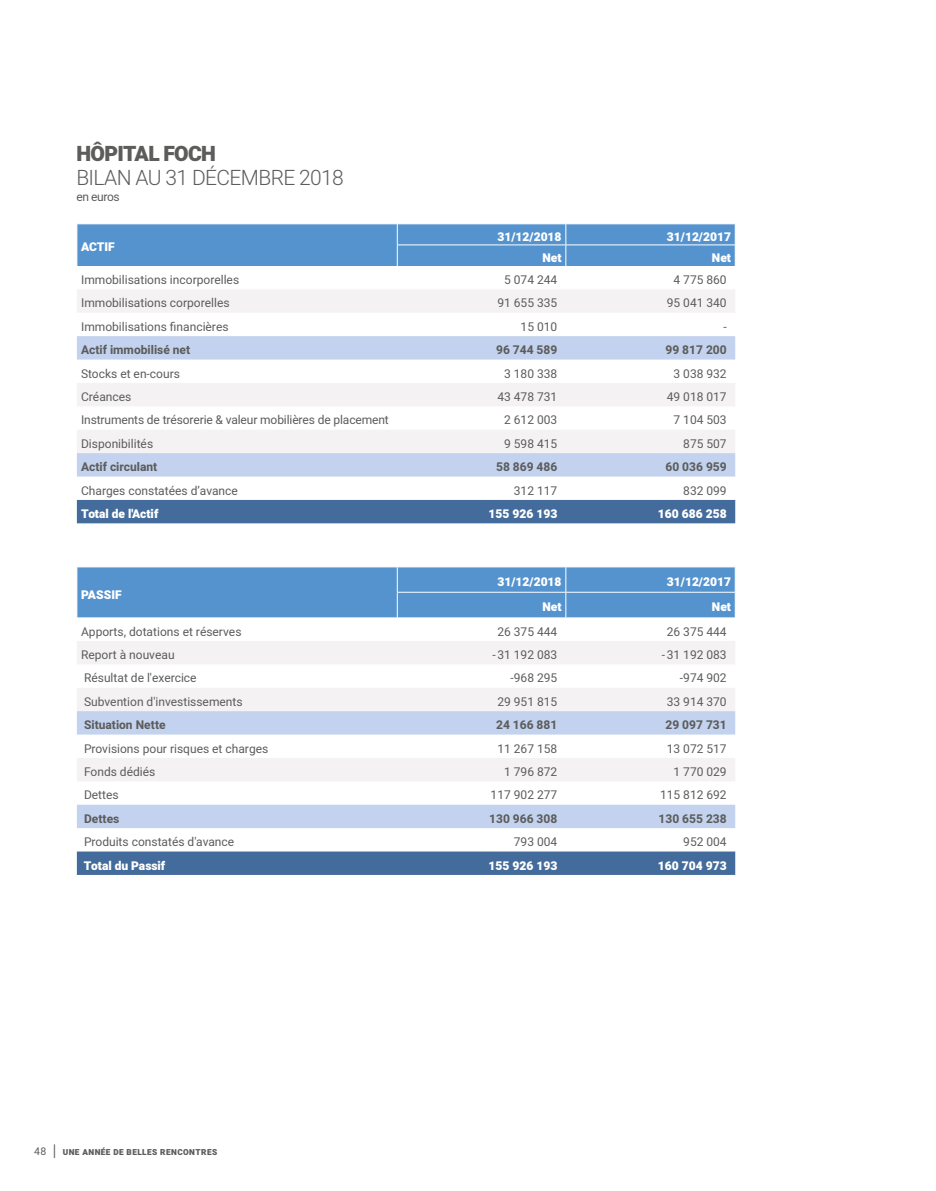
<style>
.page{position:relative;width:936px;height:1191px;background:#fff}
.page>*{position:absolute;margin:0;border:0;box-sizing:border-box;transform-origin:0 0}
.t1{font:300 21px "Heebo";letter-spacing:-.03em;color:#5c5c5b}
.t2{font:900 21px "Heebo";letter-spacing:-.03em;color:#5c5c5b}
.t3{font:12px "Heebo";color:#5c5c5b}
.t4{font:900 12px "Heebo";color:#fff}
.t5{font:700 12px "Heebo";color:#5c5c5b}
.t6{font:10.5px "Heebo";color:#5c5c5b}
.t7{font:900 8.25px "Heebo";letter-spacing:.05em;color:#5c5c5b}
.s1{font-size:18.9px}
</style>
<div class="page">
<div style="left:77px;top:290px;width:658px;height:23px;background:#f4f2f3"></div>
<svg style="left:77px;top:336px;width:658px;height:140px"></svg>
<div style="left:77px;top:500px;width:658px;height:23px;background:#436b9b"></div>
<div style="left:77px;top:224px;width:659px;height:42px;background:#5593cf"></div>
<svg style="left:77px;top:617px;width:658px;height:1px"></svg>
<svg style="left:77px;top:641px;width:658px;height:70px;fill:#f4f2f3"></svg>
<svg style="left:77px;top:711px;width:658px;height:117px"></svg>
<svg style="left:77px;top:851px;width:658px;height:24px;background:#476e9d"></svg>
<div style="left:77px;top:567px;width:659px;height:50px;background:#5593cf"></div>
<h1 class="t2" style="left:76px;top:139px;width:141px">HÔPITAL FOCH</h1>
<h1 class="t1" style="left:76px;top:163px;width:269px">BILAN AU 31 DÉCEMBRE 2018</h1>
<p class="t3" style="left:76px;top:189px;width:45px">en euros</p>
<p class="t4" style="left:81px;top:239px;width:35px">ACTIF</p>
<p class="t4" style="left:497px;top:228px;width:66px">31/12/2018</p>
<p class="t4" style="left:667px;top:228px;width:66px">31/12/2017</p>
<p class="t4" style="left:542px;top:249px;width:21px">Net</p>
<p class="t4" style="left:711px;top:249px;width:21px">Net</p>
<p class="t3" style="left:81px;top:271px;width:160px">Immobilisations incorporelles</p>
<p class="t3" style="left:504px;top:271px;width:55px">5 074 244</p>
<p class="t3" style="left:673px;top:271px;width:55px">4 775 860</p>
<p class="t3" style="left:81px;top:295px;width:150px">Immobilisations corporelles</p>
<p class="t3" style="left:497px;top:295px;width:61px">91 655 335</p>
<p class="t3" style="left:666px;top:295px;width:61px">95 041 340</p>
<p class="t3" style="left:81px;top:318px;width:149px">Immobilisations financières</p>
<p class="t3" style="left:520px;top:318px;width:38px">15 010</p>
<p class="t3" style="left:723px;top:318px;width:5px">-</p>
<p class="t5" style="left:81px;top:341px;width:111px">Actif immobilisé net</p>
<p class="t5" style="left:496px;top:341px;width:63px">96 744 589</p>
<p class="t5" style="left:665px;top:341px;width:63px">99 817 200</p>
<p class="t3" style="left:81px;top:365px;width:100px">Stocks et en-cours</p>
<p class="t3" style="left:504px;top:365px;width:55px">3 180 338</p>
<p class="t3" style="left:673px;top:365px;width:55px">3 038 932</p>
<p class="t3" style="left:81px;top:388px;width:52px">Créances</p>
<p class="t3" style="left:497px;top:388px;width:61px">43 478 731</p>
<p class="t3" style="left:666px;top:388px;width:61px">49 018 017</p>
<p class="t3" style="left:81px;top:412px;width:309px">Instruments de trésorerie &amp; valeur mobilières de placement</p>
<p class="t3" style="left:504px;top:412px;width:55px">2 612 003</p>
<p class="t3" style="left:673px;top:412px;width:55px">7 104 503</p>
<p class="t3" style="left:81px;top:435px;width:74px">Disponibilités</p>
<p class="t3" style="left:504px;top:435px;width:55px">9 598 415</p>
<p class="t3" style="left:683px;top:435px;width:45px">875 507</p>
<p class="t5" style="left:81px;top:458px;width:78px">Actif circulant</p>
<p class="t5" style="left:496px;top:458px;width:63px">58 869 486</p>
<p class="t5" style="left:665px;top:458px;width:63px">60 036 959</p>
<p class="t3" style="left:81px;top:482px;width:158px">Charges constatées d’avance</p>
<p class="t3" style="left:514px;top:482px;width:45px">312 117</p>
<p class="t3" style="left:683px;top:482px;width:45px">832 099</p>
<p class="t4" style="left:81px;top:505px;width:79px">Total de l'Actif</p>
<p class="t4" style="left:488px;top:505px;width:70px">155 926 193</p>
<p class="t4" style="left:657px;top:505px;width:70px">160 686 258</p>
<p class="t4" style="left:81px;top:586px;width:42px">PASSIF</p>
<p class="t4" style="left:497px;top:573px;width:66px">31/12/2018</p>
<p class="t4" style="left:667px;top:573px;width:66px">31/12/2017</p>
<p class="t4" style="left:542px;top:598px;width:21px">Net</p>
<p class="t4" style="left:711px;top:598px;width:21px">Net</p>
<p class="t3" style="left:81px;top:623px;width:162px">Apports, dotations et réserves</p>
<p class="t3" style="left:497px;top:623px;width:61px">26 375 444</p>
<p class="t3" style="left:666px;top:623px;width:61px">26 375 444</p>
<p class="t3" style="left:81px;top:646px;width:95px">Report à nouveau</p>
<p class="t3" style="left:492px;top:646px;width:66px">-31 192 083</p>
<p class="t3" style="left:662px;top:646px;width:66px">-31 192 083</p>
<p class="t3" style="left:84px;top:670px;width:114px">Résultat de l'exercice</p>
<p class="t3" style="left:510px;top:670px;width:48px">-968 295</p>
<p class="t3" style="left:680px;top:670px;width:48px">-974 902</p>
<p class="t3" style="left:84px;top:693px;width:160px">Subvention d'investissements</p>
<p class="t3" style="left:497px;top:693px;width:61px">29 951 815</p>
<p class="t3" style="left:666px;top:693px;width:61px">33 914 370</p>
<p class="t5" style="left:84px;top:716px;width:83px">Situation Nette</p>
<p class="t5" style="left:496px;top:716px;width:63px">24 166 881</p>
<p class="t5" style="left:665px;top:716px;width:63px">29 097 731</p>
<p class="t3" style="left:84px;top:740px;width:186px">Provisions pour risques et charges</p>
<p class="t3" style="left:497px;top:740px;width:61px">11 267 158</p>
<p class="t3" style="left:666px;top:740px;width:61px">13 072 517</p>
<p class="t3" style="left:84px;top:763px;width:73px">Fonds dédiés</p>
<p class="t3" style="left:504px;top:763px;width:55px">1 796 872</p>
<p class="t3" style="left:673px;top:763px;width:55px">1 770 029</p>
<p class="t3" style="left:84px;top:786px;width:36px">Dettes</p>
<p class="t3" style="left:490px;top:786px;width:68px">117 902 277</p>
<p class="t3" style="left:660px;top:786px;width:68px">115 812 692</p>
<p class="t5" style="left:84px;top:810px;width:37px">Dettes</p>
<p class="t5" style="left:489px;top:810px;width:70px">130 966 308</p>
<p class="t5" style="left:658px;top:810px;width:70px">130 655 238</p>
<p class="t3" style="left:84px;top:833px;width:152px">Produits constatés d'avance</p>
<p class="t3" style="left:514px;top:833px;width:45px">793 004</p>
<p class="t3" style="left:683px;top:833px;width:45px">952 004</p>
<p class="t4" style="left:84px;top:857px;width:83px">Total du Passif</p>
<p class="t4" style="left:488px;top:857px;width:70px">155 926 193</p>
<p class="t4" style="left:657px;top:857px;width:70px">160 704 973</p>
<p class="t6" style="left:34px;top:1144px;width:23px">48 <span class="s1">I</span></p>
<p class="t7" style="left:63px;top:1146px;width:156px">UNE ANNÉE DE BELLES RENCONTRES</p>
</div>
